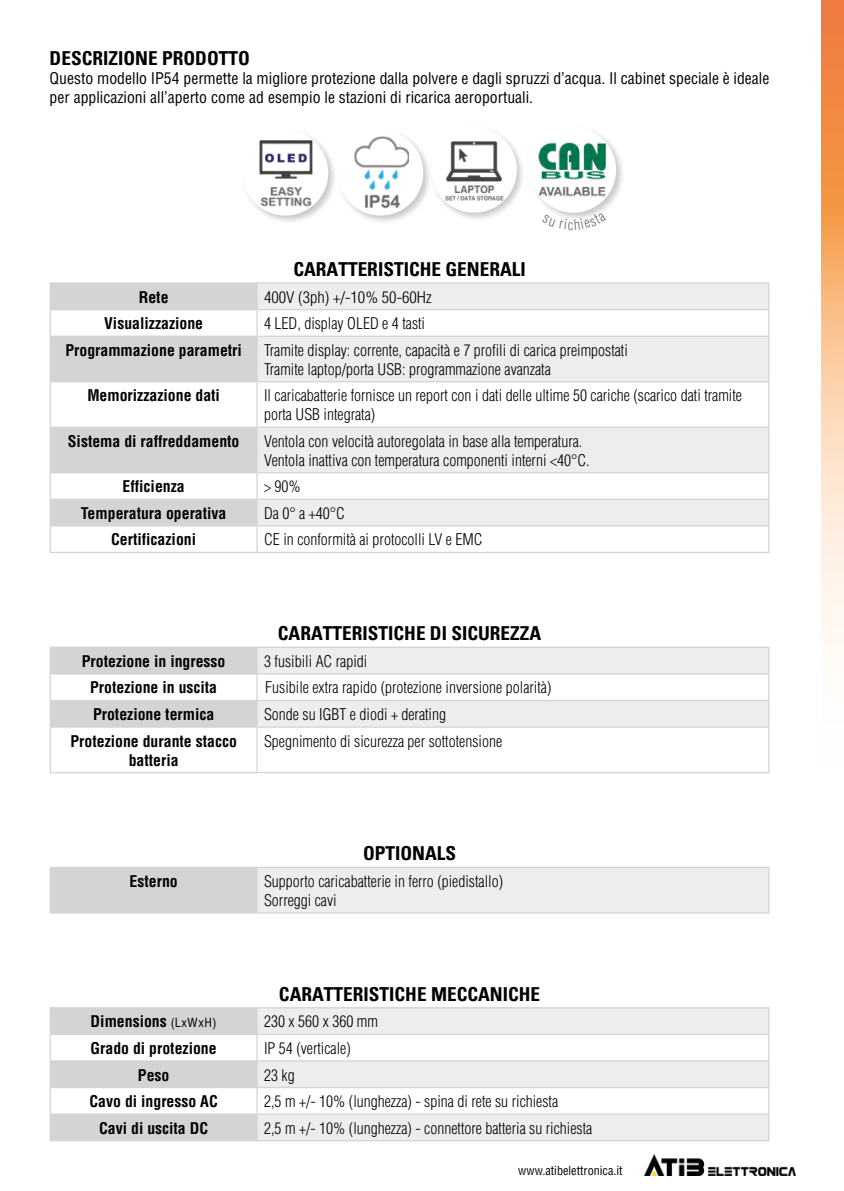
<style>
.page{position:relative;width:844px;height:1191px;background:#fff}
.page>*{position:absolute;margin:0;border:0;box-sizing:border-box;transform-origin:0 0}
.t1{font:700 condensed 19.25px "Univers";color:#000}
.t2{font:700 condensed 19.25px "Univers";color:#000}
.t3{font:300 condensed 15.75px/18.9px "Helvetica";color:#000}
.t4{font:700 condensed 15.75px/18.9px "Helvetica";color:#000;text-align:center}
.t5{font:condensed 15.75px/18.9px "Helvetica";color:#000}
.t6{font:300 condensed 15.75px "Helvetica";color:#000;scale:1.05 1}
.t7{font:condensed 12.25px "Helvetica";color:#000}
.s1{font-weight:400;font-size:12.25px}
</style>
<div class="page">
<img style="left:644px;top:1154px;width:150px;height:21px">
<div style="left:241px;top:128px;width:96px;height:96px;background:#000;opacity:.21"></div>
<div style="left:242px;top:130px;width:86px;height:85px;background:#fff;border-radius:50%"></div>
<img style="left:259px;top:140px;width:53px;height:68px">
<div style="left:528px;top:126px;width:96px;height:95px;background:#000;opacity:.21"></div>
<div style="left:530px;top:127px;width:86px;height:86px;background:#fff;border-radius:50%"></div>
<img style="left:535px;top:137px;width:76px;height:66px">
<div style="left:336px;top:128px;width:96px;height:96px;background:#000;opacity:.21"></div>
<div style="left:337px;top:130px;width:86px;height:85px;background:#fff;border-radius:50%"></div>
<img style="left:354px;top:137px;width:55px;height:76px">
<div style="left:429px;top:126px;width:96px;height:95px;background:#000;opacity:.21"></div>
<div style="left:431px;top:127px;width:85px;height:86px;background:#fff;border-radius:50%"></div>
<img style="left:442px;top:137px;width:63px;height:66px">
<hr style="left:50px;top:1140px;width:207px;height:1px;background:#d4d4d4">
<hr style="left:257px;top:1140px;width:512px;height:1px;background:#d4d4d4">
<svg style="left:50px;top:1007px;width:719px;height:133px"></svg>
<hr style="left:50px;top:1060px;width:207px;height:1px;background:#d4d4d4">
<hr style="left:257px;top:1060px;width:512px;height:1px;background:#d4d4d4">
<div style="left:258px;top:648px;width:510px;height:25px;background:#ededed"></div>
<svg style="left:51px;top:674px;width:717px;height:54px;fill:#ededed"></svg>
<hr style="left:256px;top:648px;width:2px;height:25px;background:#d4d4d4">
<hr style="left:256px;top:674px;width:2px;height:26px;background:#d4d4d4">
<hr style="left:257px;top:700px;width:512px;height:1px;background:#d4d4d4">
<hr style="left:256px;top:701px;width:2px;height:25px;background:#d4d4d4">
<hr style="left:50px;top:727px;width:1px;height:45px;background:#d4d4d4">
<hr style="left:257px;top:726px;width:512px;height:1px;background:#d4d4d4">
<hr style="left:256px;top:727px;width:2px;height:45px;background:#d4d4d4">
<hr style="left:768px;top:727px;width:1px;height:45px;background:#d4d4d4">
<hr style="left:50px;top:772px;width:207px;height:1px;background:#d4d4d4">
<hr style="left:257px;top:772px;width:512px;height:1px;background:#d4d4d4">
<hr style="left:257px;top:646px;width:512px;height:2px;background:#d4d4d4">
<svg style="left:768px;top:648px;width:1px;height:78px"></svg>
<hr style="left:257px;top:673px;width:512px;height:1px;background:#d4d4d4">
<hr style="left:50px;top:646px;width:207px;height:2px;background:#d4d4d4">
<svg style="left:50px;top:648px;width:207px;height:79px"></svg>
<hr style="left:50px;top:673px;width:207px;height:1px;background:#d4d4d4">
<div style="left:51px;top:284px;width:205px;height:25px;background:#d4d4d4"></div>
<div style="left:258px;top:284px;width:510px;height:25px;background:#ededed"></div>
<svg style="left:51px;top:310px;width:717px;height:217px"></svg>
<hr style="left:50px;top:282px;width:207px;height:2px;background:#d4d4d4">
<hr style="left:257px;top:282px;width:512px;height:2px;background:#d4d4d4">
<hr style="left:256px;top:284px;width:2px;height:25px;background:#d4d4d4">
<hr style="left:50px;top:309px;width:207px;height:1px;background:#d4d4d4">
<hr style="left:257px;top:309px;width:512px;height:1px;background:#d4d4d4">
<hr style="left:256px;top:310px;width:2px;height:25px;background:#d4d4d4">
<hr style="left:256px;top:337px;width:2px;height:44px;background:#d4d4d4">
<hr style="left:50px;top:381px;width:207px;height:1px;background:#d4d4d4">
<hr style="left:50px;top:382px;width:1px;height:44px;background:#d4d4d4">
<hr style="left:257px;top:381px;width:512px;height:1px;background:#d4d4d4">
<hr style="left:256px;top:382px;width:2px;height:44px;background:#d4d4d4">
<hr style="left:768px;top:382px;width:1px;height:44px;background:#d4d4d4">
<hr style="left:50px;top:426px;width:207px;height:2px;background:#d4d4d4">
<hr style="left:50px;top:428px;width:1px;height:44px;background:#d4d4d4">
<hr style="left:257px;top:426px;width:512px;height:2px;background:#d4d4d4">
<hr style="left:256px;top:428px;width:2px;height:44px;background:#d4d4d4">
<hr style="left:768px;top:428px;width:1px;height:44px;background:#d4d4d4">
<hr style="left:50px;top:472px;width:207px;height:1px;background:#d4d4d4">
<hr style="left:257px;top:472px;width:512px;height:1px;background:#d4d4d4">
<hr style="left:256px;top:473px;width:2px;height:25px;background:#d4d4d4">
<hr style="left:50px;top:498px;width:207px;height:2px;background:#d4d4d4">
<hr style="left:257px;top:498px;width:512px;height:2px;background:#d4d4d4">
<hr style="left:256px;top:500px;width:2px;height:25px;background:#d4d4d4">
<hr style="left:50px;top:525px;width:207px;height:1px;background:#d4d4d4">
<svg style="left:50px;top:473px;width:1px;height:79px"></svg>
<hr style="left:257px;top:525px;width:512px;height:1px;background:#d4d4d4">
<hr style="left:256px;top:526px;width:2px;height:26px;background:#d4d4d4">
<svg style="left:768px;top:473px;width:1px;height:79px"></svg>
<hr style="left:50px;top:552px;width:207px;height:1px;background:#d4d4d4">
<hr style="left:257px;top:552px;width:512px;height:1px;background:#d4d4d4">
<hr style="left:50px;top:337px;width:1px;height:44px;background:#d4d4d4">
<hr style="left:768px;top:337px;width:1px;height:44px;background:#d4d4d4">
<svg style="left:50px;top:284px;width:1px;height:51px"></svg>
<svg style="left:768px;top:284px;width:1px;height:51px"></svg>
<hr style="left:50px;top:335px;width:207px;height:2px;background:#d4d4d4">
<hr style="left:257px;top:335px;width:512px;height:2px;background:#d4d4d4">
<div style="left:50px;top:867px;width:207px;height:46px;background:#d4d4d4"></div>
<div style="left:257px;top:867px;width:511px;height:46px;background:#ededed"></div>
<hr style="left:256px;top:868px;width:2px;height:44px;background:#d4d4d4">
<hr style="left:768px;top:868px;width:1px;height:44px;background:#d4d4d4">
<hr style="left:50px;top:866px;width:207px;height:2px;background:#d4d4d4">
<hr style="left:257px;top:866px;width:512px;height:2px;background:#d4d4d4">
<hr style="left:257px;top:912px;width:512px;height:1px;background:#d4d4d4">
<svg style="left:821px;top:0;width:22px;height:645px;background:#f8bc8d"></svg>
<svg style="left:542px;top:212px;width:64px;height:9px"></svg>
<p class="t1" style="left:50px;top:47px;width:202px">DESCRIZIONE PRODOTTO</p>
<p class="t5" style="left:50px;top:68px;width:721px">Questo modello IP54 permette la migliore protezione dalla polvere e dagli spruzzi d’acqua. Il cabinet speciale è ideale per applicazioni all’aperto come ad esempio le stazioni di ricarica aeroportuali.</p>
<p class="t2" style="left:293px;top:258px;width:234px">CARATTERISTICHE GENERALI</p>
<p class="t4" style="left:139px;top:287px;width:31px">Rete</p>
<p class="t6" style="left:264px;top:287px;width:161px">400V (3ph) +/-10% 50-60Hz</p>
<p class="t4" style="left:104px;top:314px;width:100px">Visualizzazione</p>
<p class="t3" style="left:264px;top:314px;width:162px">4 LED, display OLED e 4 tasti</p>
<p class="t4" style="left:65px;top:340px;width:178px">Programmazione parametri</p>
<p class="t3" style="left:264px;top:340px;width:365px">Tramite display: corrente, capacità e 7 profili di carica preimpostati<br>Tramite laptop/porta USB: programmazione avanzata</p>
<p class="t4" style="left:87px;top:386px;width:134px">Memorizzazione dati</p>
<p class="t3" style="left:264px;top:386px;width:479px">Il caricabatterie fornisce un report con i dati delle ultime 50 cariche (scarico dati tramite porta USB integrata)</p>
<p class="t4" style="left:68px;top:431px;width:173px">Sistema di raffreddamento</p>
<p class="t3" style="left:264px;top:431px;width:327px">Ventola con velocità autoregolata in base alla temperatura.<br>Ventola inattiva con temperatura componenti interni &lt;40°C.</p>
<p class="t4" style="left:123px;top:477px;width:64px">Efficienza</p>
<p class="t3" style="left:264px;top:477px;width:38px">&gt; 90%</p>
<p class="t4" style="left:81px;top:503px;width:147px">Temperatura operativa</p>
<p class="t3" style="left:264px;top:503px;width:82px">Da 0° a +40°C</p>
<p class="t4" style="left:111px;top:530px;width:86px">Certificazioni</p>
<p class="t3" style="left:264px;top:530px;width:220px">CE in conformità ai protocolli LV e EMC</p>
<p class="t1" style="left:278px;top:622px;width:265px">CARATTERISTICHE DI SICUREZZA</p>
<p class="t4" style="left:82px;top:651px;width:145px">Protezione in ingresso</p>
<p class="t3" style="left:264px;top:651px;width:105px">3 fusibili AC rapidi</p>
<p class="t4" style="left:90px;top:678px;width:128px">Protezione in uscita</p>
<p class="t3" style="left:265px;top:678px;width:288px">Fusibile extra rapido (protezione inversione polarità)</p>
<p class="t4" style="left:93px;top:705px;width:123px">Protezione termica</p>
<p class="t3" style="left:264px;top:705px;width:183px">Sonde su IGBT e diodi + derating</p>
<p class="t4" style="left:70px;top:731px;width:168px">Protezione durante stacco batteria</p>
<p class="t3" style="left:264px;top:731px;width:239px">Spegnimento di sicurezza per sottotensione</p>
<p class="t1" style="left:363px;top:842px;width:95px">OPTIONALS</p>
<p class="t4" style="left:130px;top:871px;width:50px">Esterno</p>
<p class="t3" style="left:264px;top:871px;width:240px">Supporto caricabatterie in ferro (piedistallo)<br>Sorreggi cavi</p>
<p class="t1" style="left:279px;top:982px;width:263px">CARATTERISTICHE MECCANICHE</p>
<p class="t4" style="left:91px;top:1012px;width:127px">Dimensions <span class="s1">(LxWxH)</span></p>
<p class="t3" style="left:264px;top:1012px;width:115px">230 x 560 x 360 mm</p>
<p class="t4" style="left:91px;top:1038px;width:127px">Grado di protezione</p>
<p class="t3" style="left:264px;top:1038px;width:88px">IP 54 (verticale)</p>
<p class="t4" style="left:138px;top:1065px;width:33px">Peso</p>
<p class="t3" style="left:264px;top:1065px;width:32px">23 kg</p>
<p class="t4" style="left:89px;top:1091px;width:130px">Cavo di ingresso AC</p>
<p class="t3" style="left:264px;top:1091px;width:295px">2,5 m +/- 10% (lunghezza) - spina di rete su richiesta</p>
<p class="t4" style="left:99px;top:1118px;width:110px">Cavi di uscita DC</p>
<p class="t3" style="left:264px;top:1118px;width:329px">2,5 m +/- 10% (lunghezza) - connettore batteria su richiesta</p>
<p class="t7" style="left:518px;top:1162px;width:106px">www.atibelettronica.it</p>
</div>
